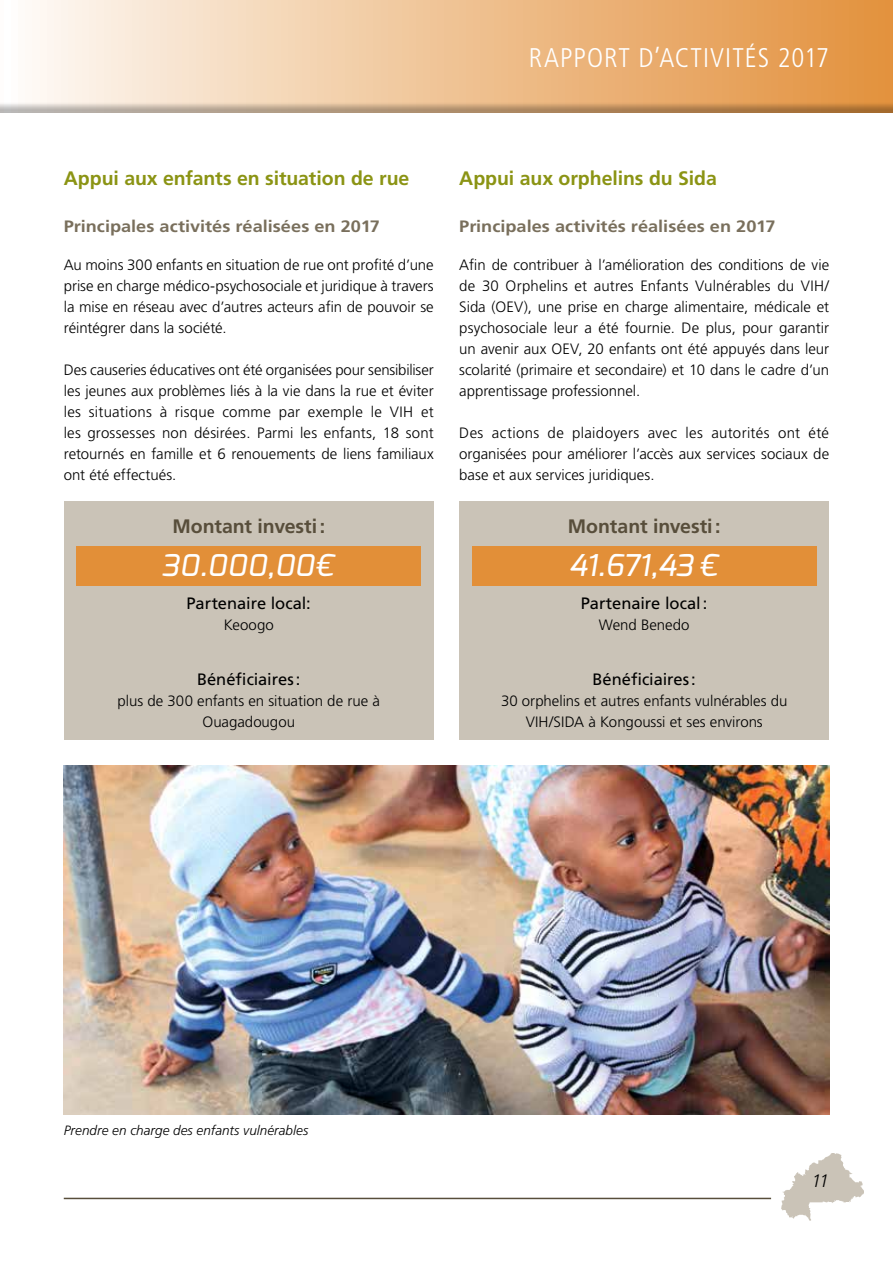
<style>
.page{position:relative;width:893px;height:1263px;background:#fff}
.page>*{position:absolute;margin:0;border:0;box-sizing:border-box;transform-origin:0 0}
.t1{font:italic 500 30px "Exo";color:#fff}
.t2{font:300 condensed 27px "Frutiger LT Std";letter-spacing:.04em;color:#fff}
.t3{font:700 19.5px "Frutiger LT Std";letter-spacing:-.005em;color:#8b9414}
.t4{font:700 19.5px "Frutiger LT Std";letter-spacing:-.005em;color:#584e3b}
.t5{font:italic 300 18px "Frutiger LT Std";color:#000}
.t6{font:700 16.5px "Frutiger LT Std";color:#796f5c;scale:1.1 1}
.t7{font:16.5px "Frutiger LT Std";letter-spacing:-.005em;color:#000}
.t8{font:300 15px/21px "Frutiger LT Std";color:#000;text-align:justify}
.t9{font:italic 300 13.5px "Frutiger LT Std";letter-spacing:.005em;color:#000}
</style>
<div class="page">
<img style="left:781px;top:1154px;width:82px;height:67px">
<div style="left:0;top:0;width:893px;height:115px;background:#000;opacity:.28"></div>
<hr style="left:64px;top:1198px;width:707px;height:1px;background:#584e3b">
<img style="left:64px;top:765px;width:765px;height:349px">
<div style="left:64px;top:502px;width:370px;height:238px;background:#cac3b7"></div>
<div style="left:77px;top:546px;width:344px;height:39px;background:#e28f38"></div>
<div style="left:459px;top:502px;width:370px;height:238px;background:#cac3b7"></div>
<div style="left:472px;top:546px;width:344px;height:39px;background:#e28f38"></div>
<h2 class="t2" style="left:529px;top:42px;width:302px">RAPPORT D’ACTIVITÉS 2017</h2>
<h3 class="t3" style="left:64px;top:166px;width:347px">Appui aux enfants en situation de rue</h3>
<p class="t6" style="left:64px;top:217px;width:289px">Principales activités réalisées en 2017</p>
<p class="t8" style="left:64px;top:255px;width:371px">Au moins 300 enfants en situation de rue ont profité d’une prise en charge médico-psychosociale et juridique à travers la mise en réseau avec d’autres acteurs afin de pouvoir se réintégrer dans la société.</p>
<p class="t8" style="left:64px;top:360px;width:371px">Des causeries éducatives ont été organisées pour sensibiliser les jeunes aux problèmes liés à la vie dans la rue et éviter les situations à risque comme par exemple le VIH et les grossesses non désirées. Parmi les enfants, 18 sont retournés en famille et 6 renouements de liens familiaux ont été effectués.</p>
<h3 class="t4" style="left:172px;top:515px;width:154px">Montant investi:</h3>
<h1 class="t1" style="left:162px;top:546px;width:176px">30.000,00€</h1>
<p class="t7" style="left:187px;top:594px;width:126px">Partenaire local:</p>
<p class="t8" style="left:224px;top:615px;width:52px">Keoogo</p>
<p class="t7" style="left:197px;top:670px;width:105px">Bénéficiaires:</p>
<p class="t8" style="left:118px;top:691px;width:264px;text-align:center">plus de 300 enfants en situation de rue à<br>Ouagadougou</p>
<h3 class="t3" style="left:459px;top:166px;width:259px">Appui aux orphelins du Sida</h3>
<p class="t6" style="left:459px;top:217px;width:289px">Principales activités réalisées en 2017</p>
<p class="t8" style="left:459px;top:255px;width:371px">Afin de contribuer à l’amélioration des conditions de vie de 30 Orphelins et autres Enfants Vulnérables du VIH/ Sida (OEV), une prise en charge alimentaire, médicale et psychosociale leur a été fournie. De plus, pour garantir un avenir aux OEV, 20 enfants ont été appuyés dans leur scolarité (primaire et secondaire) et 10 dans le cadre d’un apprentissage professionnel.</p>
<p class="t8" style="left:459px;top:423px;width:371px">Des actions de plaidoyers avec les autorités ont été organisées pour améliorer l’accès aux services sociaux de base et aux services juridiques.</p>
<h3 class="t4" style="left:568px;top:515px;width:154px">Montant investi:</h3>
<h1 class="t1" style="left:569px;top:546px;width:153px">41.671,43 €</h1>
<p class="t7" style="left:581px;top:594px;width:128px">Partenaire local:</p>
<p class="t8" style="left:599px;top:615px;width:92px">Wend Benedo</p>
<p class="t7" style="left:593px;top:670px;width:105px">Bénéficiaires:</p>
<p class="t8" style="left:501px;top:691px;width:288px;text-align:center">30 orphelins et autres enfants vulnérables du<br>VIH/SIDA à Kongoussi et ses environs</p>
<p class="t9" style="left:64px;top:1123px;width:246px">Prendre en charge des enfants vulnérables</p>
<p class="t5" style="left:811px;top:1171px;width:19px">11</p>
</div>
